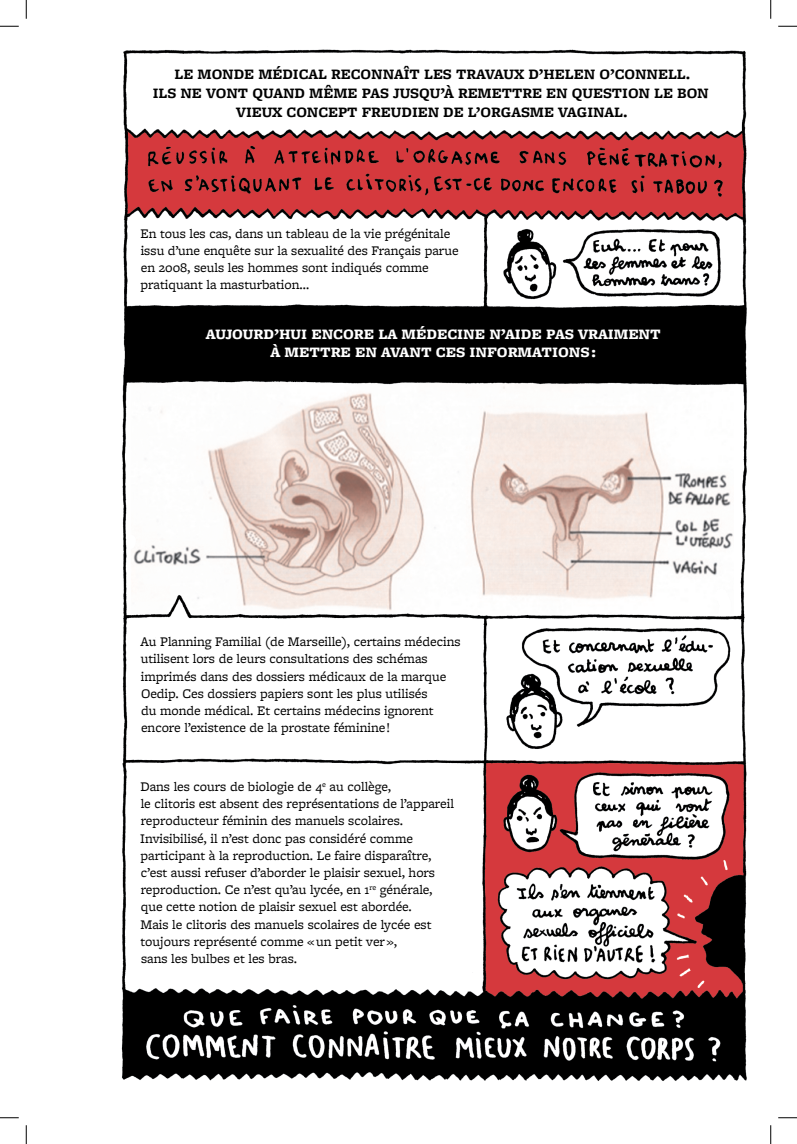
<style>
.page{position:relative;width:797px;height:1144px;background:#fff}
.page>*{position:absolute;margin:0;border:0;box-sizing:border-box;transform-origin:0 0}
.CLI_1{font:700 15px/18.8px "Freight Micro Pro";letter-spacing:-.005em;color:#000;text-align:center}
.CLI_1-2{font:900 15px "Freight Micro Pro";letter-spacing:-.005em;color:#fff}
.CLI_1-3{font:13.75px/17.2px "Freight Micro Pro";letter-spacing:-.005em;color:#000}
</style>
<div class="page">
<img style="left:121px;top:49px;width:626px;height:1032px">
<svg style="left:0;top:25px;width:19px;height:2px"></svg>
<svg style="left:778px;top:25px;width:19px;height:2px"></svg>
<svg style="left:0;top:1117px;width:19px;height:1px"></svg>
<svg style="left:778px;top:1117px;width:19px;height:1px"></svg>
<svg style="left:25px;top:0;width:2px;height:19px"></svg>
<svg style="left:25px;top:1125px;width:2px;height:19px"></svg>
<svg style="left:770px;top:0;width:1px;height:19px"></svg>
<svg style="left:770px;top:1125px;width:1px;height:19px"></svg>
<p class="CLI_1" style="left:153px;top:65px;width:557px">LE MONDE MÉDICAL RECONNAÎT LES TRAVAUX D’HELEN O’CONNELL.<br>ILS NE VONT QUAND MÊME PAS JUSQU’À REMETTRE EN QUESTION LE BON<br>VIEUX CONCEPT FREUDIEN DE L’ORGASME VAGINAL.</p>
<p class="CLI_1-3" style="left:140px;top:224px;width:320px">En tous les cas, dans un tableau de la vie prégénitale issu d’une enquête sur la sexualité des Français parue en 2008, seuls les hommes sont indiqués comme pratiquant la masturbation…</p>
<p class="CLI_1-2" style="left:206px;top:323px;width:456px">AUJOURD’HUI ENCORE LA MÉDECINE N’AIDE PAS VRAIMENT</p>
<p class="CLI_1-2" style="left:270px;top:342px;width:327px">À METTRE EN AVANT CES INFORMATIONS :</p>
<p class="CLI_1-3" style="left:140px;top:633px;width:322px">Au Planning Familial (de Marseille), certains médecins utilisent lors de leurs consultations des schémas imprimés dans des dossiers médicaux de la marque Oedip. Ces dossiers papiers sont les plus utilisés<br>du monde médical. Et certains médecins ignorent encore l’existence de la prostate féminine !</p>
<p class="CLI_1-3" style="left:140px;top:777px;width:315px">Dans les cours de biologie de 4<sup>e</sup> au collège,<br>le clitoris est absent des représentations de l’appareil reproducteur féminin des manuels scolaires.<br>Invisibilisé, il n’est donc pas considéré comme participant à la reproduction. Le faire disparaître, c’est aussi refuser d’aborder le plaisir sexuel, hors reproduction. Ce n’est qu’au lycée, en 1<sup>re</sup> générale, que cette notion de plaisir sexuel est abordée.<br>Mais le clitoris des manuels scolaires de lycée est toujours représenté comme « un petit ver »,<br>sans les bulbes et les bras.</p>
</div>
